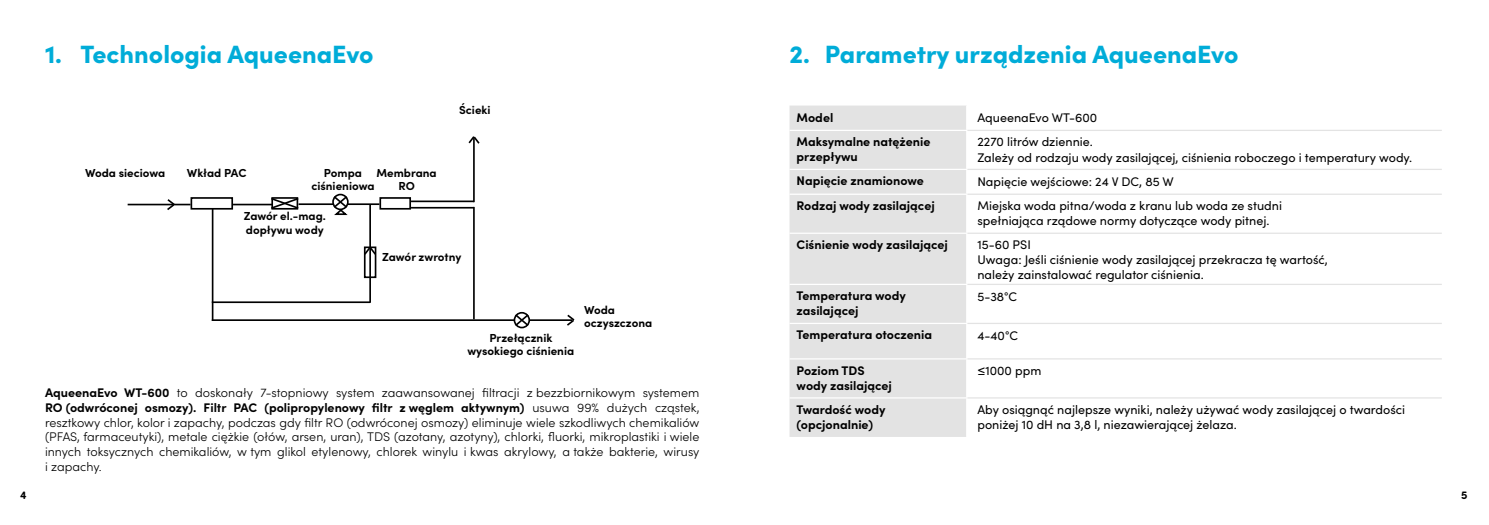
<style>
.page{position:relative;width:1489px;height:525px;background:#fff}
.page>*{position:absolute;margin:0;border:0;box-sizing:border-box;transform-origin:0 0}
.t1{font:900 25px "Sofia Pro";color:#00acd8}
.t2{font:300 12.5px/14.9px "Sofia Pro";color:#000;text-align:justify}
.t3{font:12.5px/15px "Sofia Pro";color:#000}
.t4{font:700 12.5px/15px "Sofia Pro";color:#000}
.t5{font:700 11.62px/13.2px "Sofia Pro";color:#000;text-align:center}
.t6{font:700 11.25px "Sofia Pro Soft";color:#000}
.s1{font-weight:700}
</style>
<div class="page">
<div style="left:190px;top:197px;width:43px;height:12px;border:2px solid #000"></div>
<div style="left:379px;top:197px;width:32px;height:12px;border:2px solid #000"></div>
<div style="left:364px;top:246px;width:12px;height:32px;border:2px solid #000"></div>
<svg style="left:269px;top:197px;width:30px;height:13px"></svg>
<hr style="left:128px;top:203px;width:62px;height:2px;background:#000">
<hr style="left:233px;top:203px;width:39px;height:2px;background:#000">
<hr style="left:298px;top:203px;width:81px;height:2px;background:#000">
<hr style="left:411px;top:200px;width:63px;height:2px;background:#000">
<hr style="left:411px;top:207px;width:63px;height:1px;background:#000">
<hr style="left:212px;top:319px;width:360px;height:2px;background:#000">
<hr style="left:212px;top:301px;width:158px;height:2px;background:#000">
<hr style="left:212px;top:208px;width:1px;height:113px;background:#000">
<hr style="left:369px;top:204px;width:2px;height:98px;background:#000">
<hr style="left:473px;top:207px;width:1px;height:112px;background:#000">
<hr style="left:473px;top:138px;width:1px;height:64px;background:#000">
<svg style="left:363px;top:245px;width:14px;height:11px"></svg>
<svg style="left:165px;top:199px;width:11px;height:11px"></svg>
<div style="left:513px;top:312px;width:17px;height:16px;border:2px solid #000;border-radius:50%"></div>
<svg style="left:513px;top:312px;width:17px;height:15px"></svg>
<svg style="left:332px;top:194px;width:18px;height:22px"></svg>
<svg style="left:565px;top:314px;width:10px;height:12px"></svg>
<svg style="left:468px;top:136px;width:12px;height:9px"></svg>
<div style="left:789px;top:105px;width:177px;height:331px;background:#e3e3e3"></div>
<hr style="left:789px;top:130px;width:178px;height:1px;background:#fff">
<hr style="left:789px;top:169px;width:178px;height:1px;background:#fff">
<hr style="left:789px;top:193px;width:178px;height:2px;background:#fff">
<hr style="left:789px;top:232px;width:178px;height:2px;background:#fff">
<hr style="left:789px;top:283px;width:178px;height:2px;background:#fff">
<hr style="left:789px;top:322px;width:178px;height:2px;background:#fff">
<hr style="left:789px;top:358px;width:178px;height:1px;background:#fff">
<hr style="left:789px;top:397px;width:178px;height:1px;background:#fff">
<hr style="left:967px;top:130px;width:474px;height:1px;background:#e3e3e3">
<hr style="left:967px;top:169px;width:474px;height:1px;background:#e3e3e3">
<hr style="left:967px;top:193px;width:474px;height:2px;background:#e3e3e3">
<hr style="left:967px;top:232px;width:474px;height:2px;background:#e3e3e3">
<hr style="left:967px;top:283px;width:474px;height:2px;background:#e3e3e3">
<hr style="left:967px;top:322px;width:474px;height:2px;background:#e3e3e3">
<hr style="left:967px;top:358px;width:474px;height:1px;background:#e3e3e3">
<hr style="left:967px;top:397px;width:474px;height:1px;background:#e3e3e3">
<h1 class="t1" style="left:45px;top:35px;width:330px">1. Technologia AqueenaEvo</h1>
<p class="t5" style="left:85px;top:165px;width:82px">Woda sieciowa</p>
<p class="t5" style="left:187px;top:165px;width:61px">Wkład PAC</p>
<p class="t5" style="left:311px;top:165px;width:65px">Pompa ciśnieniowa</p>
<p class="t5" style="left:376px;top:165px;width:62px">Membrana<br>RO</p>
<p class="t5" style="left:244px;top:209px;width:84px;text-align:left">Zawór el.-mag. dopływu wody</p>
<p class="t5" style="left:459px;top:102px;width:33px">Ścieki</p>
<p class="t5" style="left:382px;top:249px;width:81px">Zawór zwrotny</p>
<p class="t5" style="left:467px;top:330px;width:108px">Przełącznik wysokiego ciśnienia</p>
<p class="t5" style="left:584px;top:302px;width:70px;text-align:left">Woda oczyszczona</p>
<p class="t2" style="left:45px;top:384px;width:656px"><span class="s1">AqueenaEvo WT-600</span> to doskonały 7-stopniowy system zaawansowanej filtracji z bezzbiornikowym systemem <span class="s1">RO (odwróconej osmozy). Filtr PAC (polipropylenowy filtr z węglem aktywnym)</span> usuwa 99% dużych cząstek, resztkowy chlor, kolor i zapachy, podczas gdy filtr RO (odwróconej osmozy) eliminuje wiele szkodliwych chemikaliów (PFAS, farmaceutyki), metale ciężkie (ołów, arsen, uran), TDS (azotany, azotyny), chlorki, fluorki, mikroplastiki i wiele innych toksycznych chemikaliów, w tym glikol etylenowy, chlorek winylu i kwas akrylowy, a także bakterie, wirusy i zapachy.</p>
<h1 class="t1" style="left:789px;top:35px;width:450px">2. Parametry urządzenia AqueenaEvo</h1>
<p class="t4" style="left:796px;top:109px;width:38px">Model</p>
<p class="t3" style="left:977px;top:109px;width:121px">AqueenaEvo WT-600</p>
<p class="t4" style="left:796px;top:133px;width:135px">Maksymalne natężenie przepływu</p>
<p class="t3" style="left:977px;top:134px;width:436px">2270 litrów dziennie.<br>Zależy od rodzaju wody zasilającej, ciśnienia roboczego i temperatury wody.</p>
<p class="t4" style="left:796px;top:172px;width:129px">Napięcie znamionowe</p>
<p class="t3" style="left:977px;top:173px;width:198px">Napięcie wejściowe: 24 V DC, 85 W</p>
<p class="t4" style="left:796px;top:197px;width:140px">Rodzaj wody zasilającej</p>
<p class="t3" style="left:977px;top:198px;width:306px">Miejska woda pitna/woda z kranu lub woda ze studni spełniająca rządowe normy dotyczące wody pitnej.</p>
<p class="t4" style="left:796px;top:236px;width:153px">Ciśnienie wody zasilającej</p>
<p class="t3" style="left:977px;top:237px;width:352px">15-60 PSI<br>Uwaga: Jeśli ciśnienie wody zasilającej przekracza tę wartość, należy zainstalować regulator ciśnienia.</p>
<p class="t4" style="left:796px;top:287px;width:111px">Temperatura wody zasilającej</p>
<p class="t3" style="left:977px;top:288px;width:41px">5-38°C</p>
<p class="t4" style="left:796px;top:326px;width:137px">Temperatura otoczenia</p>
<p class="t3" style="left:977px;top:327px;width:42px">4-40°C</p>
<p class="t4" style="left:796px;top:362px;width:97px">Poziom TDS wody zasilającej</p>
<p class="t3" style="left:977px;top:362px;width:65px">≤1000 ppm</p>
<p class="t4" style="left:796px;top:401px;width:90px">Twardość wody (opcjonalnie)</p>
<p class="t3" style="left:977px;top:401px;width:429px">Aby osiągnąć najlepsze wyniki, należy używać wody zasilającej o twardości poniżej 10 dH na 3,8 l, niezawierającej żelaza.</p>
<p class="t6" style="left:20px;top:486px;width:8px">4</p>
<p class="t6" style="left:1460px;top:486px;width:8px">5</p>
</div>
